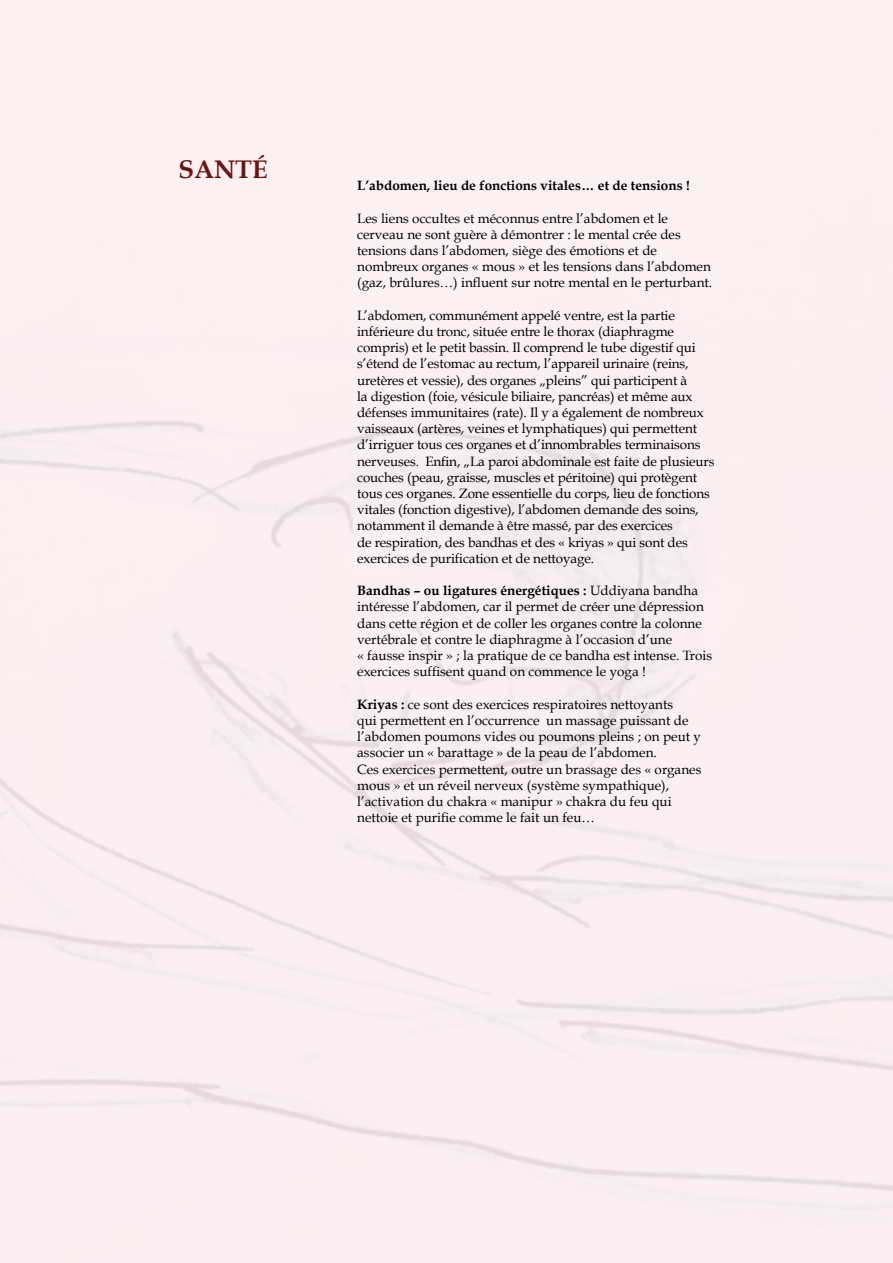
<style>
.page{position:relative;width:893px;height:1263px;background:#faeff2}
.page>*{position:absolute;margin:0;border:0;box-sizing:border-box;transform-origin:0 0}
.t1{font:700 25.5px "Book Antiqua";color:#6f150e}
.t2{font:13.5px/16.2px "Book Antiqua";letter-spacing:-.01em;color:#000}
.t3{font:700 13.5px "Book Antiqua";color:#000}
.s1{font-weight:700}
</style>
<div class="page">
<h1 class="t1" style="left:179px;top:155px;width:91px">SANTÉ</h1>
<p class="t3" style="left:357px;top:178px;width:334px">L’abdomen, lieu de fonctions vitales… et de tensions !</p>
<p class="t2" style="left:357px;top:210px;width:357px">Les liens occultes et méconnus entre l’abdomen et le cerveau ne sont guère à démontrer : le mental crée des tensions dans l’abdomen, siège des émotions et de nombreux organes « mous » et les tensions dans l’abdomen (gaz, brûlures…) influent sur notre mental en le perturbant.</p>
<p class="t2" style="left:357px;top:307px;width:359px">L’abdomen, communément appelé ventre, est la partie inférieure du tronc, située entre le thorax (diaphragme compris) et le petit bassin. Il comprend le tube digestif qui s’étend de l’estomac au rectum, l’appareil urinaire (reins, uretères et vessie), des organes „pleins” qui participent à<br>la digestion (foie, vésicule biliaire, pancréas) et même aux défenses immunitaires (rate). Il y a également de nombreux vaisseaux (artères, veines et lymphatiques) qui permettent d’irriguer tous ces organes et d’innombrables terminaisons nerveuses. Enfin, „La paroi abdominale est faite de plusieurs couches (peau, graisse, muscles et péritoine) qui protègent tous ces organes. Zone essentielle du corps, lieu de fonctions vitales (fonction digestive), l’abdomen demande des soins, notamment il demande à être massé, par des exercices<br>de respiration, des bandhas et des « kriyas » qui sont des exercices de purification et de nettoyage.</p>
<p class="t2" style="left:357px;top:583px;width:356px"><span class="s1">Bandhas – ou ligatures énergétiques :</span> Uddiyana bandha intéresse l’abdomen, car il permet de créer une dépression dans cette région et de coller les organes contre la colonne vertébrale et contre le diaphragme à l’occasion d’une<br>« fausse inspir » ; la pratique de ce bandha est intense. Trois exercices suffisent quand on commence le yoga !</p>
<p class="t2" style="left:357px;top:696px;width:346px"><span class="s1">Kriyas :</span> ce sont des exercices respiratoires nettoyants<br>qui permettent en l’occurrence un massage puissant de l’abdomen poumons vides ou poumons pleins ; on peut y associer un « barattage » de la peau de l’abdomen.<br>Ces exercices permettent, outre un brassage des « organes mous » et un réveil nerveux (système sympathique), l’activation du chakra « manipur » chakra du feu qui nettoie et purifie comme le fait un feu…</p>
</div>
